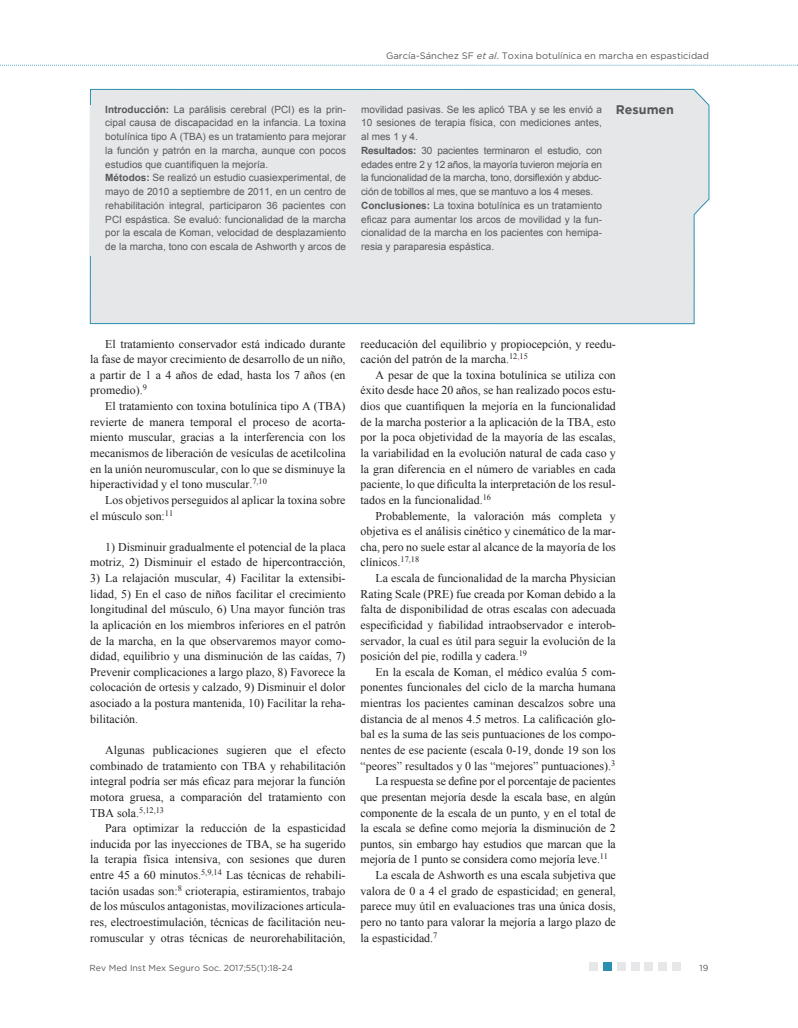
<style>
.page{position:relative;width:798px;height:1028px;background:#fff}
.page>*{position:absolute;margin:0;border:0;box-sizing:border-box;transform-origin:0 0}
.t1{font:700 12.5px "Gotham";color:#57585a}
.t2{font:11.88px/15.6px "Times New Roman";color:#231f20;text-align:justify}
.t3{font:10px/13.8px "Arial";color:#57585a}
.t4{font:9.38px "Gotham";color:#57585a}
.t5{font:8.75px "Gotham";color:#57585a}
.s1{font-style:italic}
.s2{font-weight:700}
</style>
<div class="page">
<svg style="left:90px;top:64px;width:619px;height:260px"></svg>
<svg style="left:0;top:65px;width:798px;height:1px"></svg>
<div style="left:657px;top:962px;width:9px;height:9px;background:#e6e7e9"></div>
<div style="left:671px;top:962px;width:9px;height:9px;background:#e6e7e9"></div>
<div style="left:630px;top:962px;width:9px;height:9px;background:#e6e7e9"></div>
<div style="left:644px;top:962px;width:9px;height:9px;background:#e6e7e9"></div>
<div style="left:603px;top:962px;width:9px;height:9px;background:#2a8fb0"></div>
<div style="left:616px;top:962px;width:9px;height:9px;background:#e6e7e9"></div>
<div style="left:589px;top:962px;width:9px;height:9px;background:#e6e7e9"></div>
<div style="left:90px;top:105px;width:511px;height:151px;background:#e6e7e9"></div>
<p class="t4" style="left:386px;top:50px;width:324px">García-Sánchez SF <span class="s1">et al</span>. Toxina botulínica en marcha en espasticidad</p>
<p class="t3" style="left:105px;top:102px;width:242px"><span class="s2">Introducción:</span> La parálisis cerebral (PCI) es la prin&shy;cipal causa de discapacidad en la infancia. La toxina botulínica tipo A (TBA) es un tratamiento para mejorar la función y patrón en la marcha, aunque con pocos estudios que cuantifiquen la mejoría.<br><span class="s2">Métodos:</span> Se realizó un estudio cuasiexperimental, de mayo de 2010 a septiembre de 2011, en un centro de rehabilitación integral, participaron 36 pacientes con PCI espástica. Se evaluó: funcionalidad de la marcha por la escala de Koman, velocidad de desplazamiento de la marcha, tono con escala de Ashworth y arcos de</p>
<p class="t3" style="left:361px;top:102px;width:242px">movilidad pasivas. Se les aplicó TBA y se les envió a 10 sesiones de terapia física, con mediciones antes, al mes 1 y 4.<br><span class="s2">Resultados:</span> 30 pacientes terminaron el estudio, con edades entre 2 y 12 años, la mayoría tuvieron mejoría en la funcionalidad de la marcha, tono, dorsiflexión y abduc&shy;ción de tobillos al mes, que se mantuvo a los 4 meses.<br><span class="s2">Conclusiones:</span> La toxina botulínica es un tratamiento eficaz para aumentar los arcos de movilidad y la fun&shy;cionalidad de la marcha en los pacientes con hemipa&shy;resia y paraparesia espástica.</p>
<p class="t1" style="left:615px;top:103px;width:60px">Resumen</p>
<p class="t2" style="left:90px;top:335px;width:257px;text-indent:15px">El tratamiento conservador está indicado durante la fase de mayor crecimiento de desarrollo de un niño, a partir de 1 a 4 años de edad, hasta los 7 años (en promedio).<sup>9</sup></p>
<p class="t2" style="left:90px;top:398px;width:257px;text-indent:15px">El tratamiento con toxina botulínica tipo A (TBA) revierte de manera temporal el proceso de acorta&shy;miento muscular, gracias a la interferencia con los mecanismos de liberación de vesículas de acetilcolina en la unión neuromuscular, con lo que se disminuye la hiperactividad y el tono muscular.<sup>7,10</sup></p>
<p class="t2" style="left:90px;top:492px;width:257px;text-indent:15px">Los objetivos perseguidos al aplicar la toxina sobre el músculo son:<sup>11</sup></p>
<p class="t2" style="left:90px;top:539px;width:257px;text-align:right">1) Disminuir gradualmente el potencial de la placa motriz, 2) Disminuir el estado de hipercontracción,</p>
<p class="t2" style="left:90px;top:570px;width:257px">3) La relajación muscular, 4) Facilitar la extensibi&shy;lidad, 5) En el caso de niños facilitar el crecimiento longitudinal del músculo, 6) Una mayor función tras la aplicación en los miembros inferiores en el patrón de la marcha, en la que observaremos mayor como&shy;didad, equilibrio y una disminución de las caídas, 7)<br>Prevenir complicaciones a largo plazo, 8) Favorece la colocación de ortesis y calzado, 9) Disminuir el dolor asociado a la postura mantenida, 10) Facilitar la reha&shy;bilitación.</p>
<p class="t2" style="left:90px;top:742px;width:257px;text-indent:15px">Algunas publicaciones sugieren que el efecto combinado de tratamiento con TBA y rehabilitación integral podría ser más eficaz para mejorar la función motora gruesa, a comparación del tratamiento con TBA sola.<sup>5,12,13</sup></p>
<p class="t2" style="left:90px;top:820px;width:257px;text-indent:15px">Para optimizar la reducción de la espasticidad inducida por las inyecciones de TBA, se ha sugerido la terapia física intensiva, con sesiones que duren entre 45 a 60 minutos.<sup>5,9,14</sup> Las técnicas de rehabili&shy;tación usadas son:<sup>8</sup> crioterapia, estiramientos, trabajo de los músculos antagonistas, movilizaciones articula&shy;res, electroestimulación, técnicas de facilitación neu&shy;romuscular y otras técnicas de neurorehabilitación,</p>
<p class="t2" style="left:360px;top:335px;width:257px">reeducación del equilibrio y propiocepción, y reedu&shy;cación del patrón de la marcha.<sup>12</sup><sup>,</sup><sup>15</sup></p>
<p class="t2" style="left:360px;top:367px;width:257px;text-indent:15px">A pesar de que la toxina botulínica se utiliza con éxito desde hace 20 años, se han realizado pocos estu&shy;dios que cuantifiquen la mejoría en la funcionalidad de la marcha posterior a la aplicación de la TBA, esto por la poca objetividad de la mayoría de las escalas, la variabilidad en la evolución natural de cada caso y la gran diferencia en el número de variables en cada paciente, lo que dificulta la interpretación de los resul&shy;tados en la funcionalidad.<sup>16</sup></p>
<p class="t2" style="left:360px;top:507px;width:257px;text-indent:15px">Probablemente, la valoración más completa y objetiva es el análisis cinético y cinemático de la mar&shy;cha, pero no suele estar al alcance de la mayoría de los clínicos.<sup>17,18</sup></p>
<p class="t2" style="left:360px;top:570px;width:257px;text-indent:15px">La escala de funcionalidad de la marcha Physician Rating Scale (PRE) fue creada por Koman debido a la falta de disponibilidad de otras escalas con adecuada especificidad y fiabilidad intraobservador e interob&shy;servador, la cual es útil para seguir la evolución de la posición del pie, rodilla y cadera.<sup>19</sup></p>
<p class="t2" style="left:375px;top:664px;width:242px">En la escala de Koman, el médico evalúa 5 com-</p>
<p class="t2" style="left:360px;top:679px;width:257px">ponentes funcionales del ciclo de la marcha humana</p>
<p class="t2" style="left:360px;top:695px;width:257px">mientras los pacientes caminan descalzos sobre una</p>
<p class="t2" style="left:360px;top:710px;width:257px">distancia de al menos 4.5 metros. La calificación glo-</p>
<p class="t2" style="left:360px;top:726px;width:257px">bal es la suma de las seis puntuaciones de los compo-</p>
<p class="t2" style="left:360px;top:742px;width:257px">nentes de ese paciente (escala 0-19, donde 19 son los</p>
<p class="t2" style="left:360px;top:757px;width:256px">“peores” resultados y 0 las “mejores” puntuaciones).<sup>3</sup></p>
<p class="t2" style="left:375px;top:773px;width:242px">La respuesta se define por el porcentaje de pacientes</p>
<p class="t2" style="left:360px;top:789px;width:257px">que presentan mejoría desde la escala base, en algún</p>
<p class="t2" style="left:360px;top:804px;width:257px">componente de la escala de un punto, y en el total de</p>
<p class="t2" style="left:360px;top:820px;width:257px">la escala se define como mejoría la disminución de 2</p>
<p class="t2" style="left:360px;top:835px;width:257px">puntos, sin embargo hay estudios que marcan que la</p>
<p class="t2" style="left:360px;top:851px;width:249px">mejoría de 1 punto se considera como mejoría leve.<sup>11</sup></p>
<p class="t2" style="left:375px;top:867px;width:242px">La escala de Ashworth es una escala subjetiva que</p>
<p class="t2" style="left:360px;top:882px;width:257px">valora de 0 a 4 el grado de espasticidad; en general,</p>
<p class="t2" style="left:360px;top:898px;width:257px">parece muy útil en evaluaciones tras una única dosis,</p>
<p class="t2" style="left:360px;top:914px;width:257px">pero no tanto para valorar la mejoría a largo plazo de</p>
<p class="t2" style="left:360px;top:929px;width:78px">la espasticidad.<sup>7</sup></p>
<p class="t5" style="left:89px;top:961px;width:205px">Rev Med Inst Mex Seguro Soc. 2017;55(1):18-24</p>
<p class="t5" style="left:699px;top:962px;width:10px">19</p>
</div>
